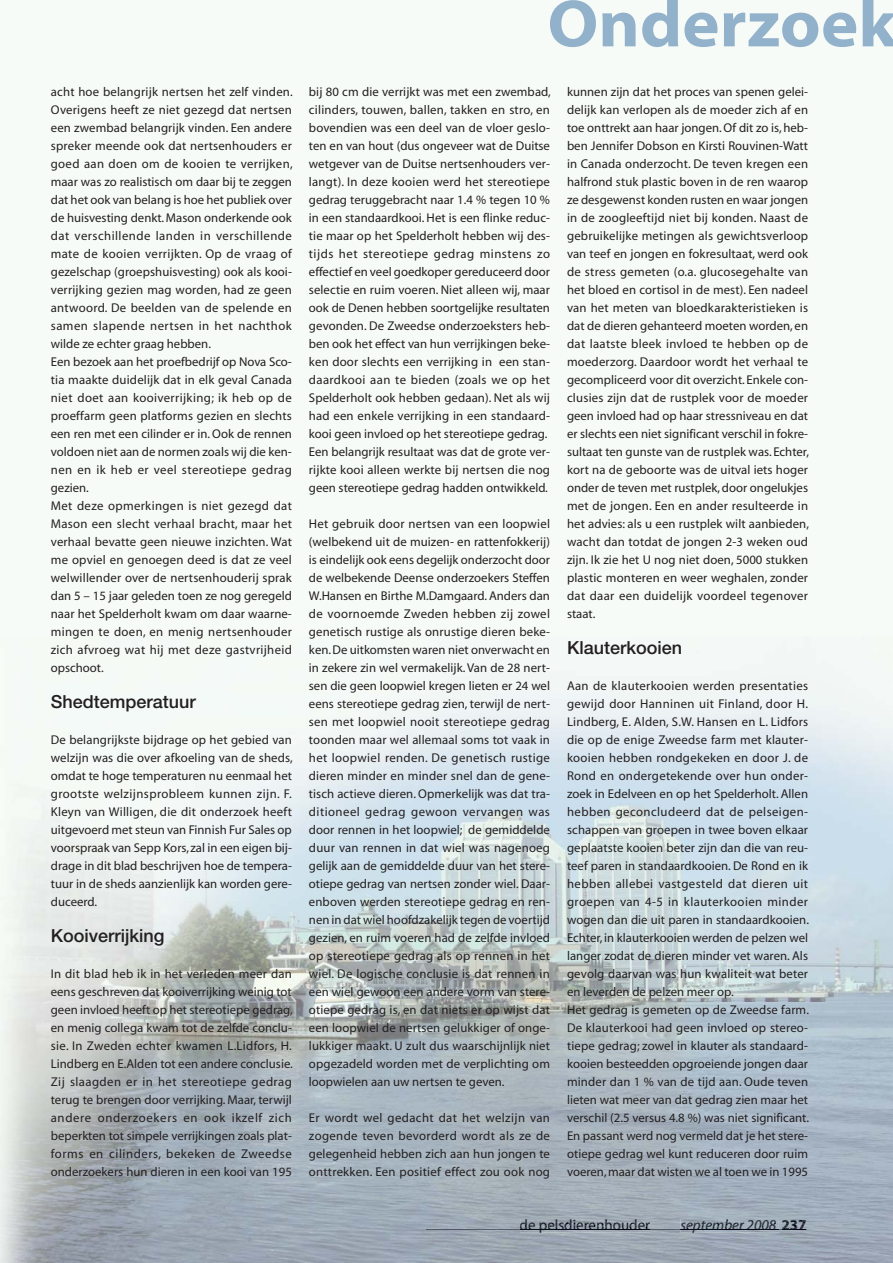
<style>
.page{position:relative;width:893px;height:1263px;background:#fff}
.page>*{position:absolute;margin:0;border:0;box-sizing:border-box;transform-origin:0 0}
.t1{font:700 67.5px "Myriad";color:#92b2cb;scale:1.05 1}
.t2{font:500 18px "Helvetica Neue";color:#231f20}
.t3{font:15px "Myriad";color:#050b11}
.t4{font:700 15px "Myriad";color:#231f20}
.t5{font:12.75px/18px "Myriad";letter-spacing:.01em;color:#231f20;text-align:justify}
.s1{color:#050810}
.s2{color:#060b11}
.s3{color:#02030d}
.s4{color:#03030d}
.s5{font-weight:400;font-style:italic;color:#060b12}
.s6{font-weight:400;font-style:italic;color:#030410}
.s7{font-weight:400;font-style:italic;color:#03060f}
.s8{font-weight:400;font-style:italic;color:#060812}
.s9{font-weight:400;font-style:italic;color:#060a13}
.s10{font-weight:400;font-style:italic;color:#050b12}
.s11{font-weight:400;font-style:italic;color:#050812}
</style>
<div class="page">
<div style="left:0;top:0;width:892px;height:1263px;background:#f7fbf7"></div>
<img style="left:0;top:711px;width:892px;height:552px">
<img style="left:426px;top:1230px;width:380px;height:1px">
<img style="left:520px;top:1219px;width:130px;height:14px">
<img style="left:520px;top:1230px;width:130px;height:1px">
<svg style="left:650px;top:1230px;width:27px;height:1px"></svg>
<img style="left:680px;top:1219px;width:98px;height:14px">
<img style="left:680px;top:1230px;width:98px;height:1px">
<img style="left:782px;top:1220px;width:23px;height:10px">
<svg style="left:782px;top:1230px;width:23px;height:1px"></svg>
<p class="t5" style="left:51px;top:83px;width:243px;text-align:left">acht hoe belangrijk nertsen het zelf vinden.<br>Overigens heeft ze niet gezegd dat nertsen een zwembad belangrijk vinden. Een andere spreker meende ook dat nertsenhouders er goed aan doen om de kooien te verrijken, maar was zo realistisch om daar bij te zeggen dat het ook van belang is hoe het publiek over de huisvesting denkt. Mason onderkende ook dat verschillende landen in verschillende mate de kooien verrijkten. Op de vraag of gezelschap (groepshuisvesting) ook als kooi&shy;verrijking gezien mag worden, had ze geen antwoord. De beelden van de spelende en samen slapende nertsen in het nachthok wilde ze echter graag hebben.<br>Een bezoek aan het proefbedrijf op Nova Sco&shy;tia maakte duidelijk dat in elk geval Canada niet doet aan kooiverrijking; ik heb op de proeffarm geen platforms gezien en slechts een ren met een cilinder er in. Ook de rennen voldoen niet aan de normen zoals wij die ken&shy;nen en ik heb er veel stereotiepe gedrag gezien.<br>Met deze opmerkingen is niet gezegd dat Mason een slecht verhaal bracht, maar het verhaal bevatte geen nieuwe inzichten. Wat me opviel en genoegen deed is dat ze veel welwillender over de nertsenhouderij sprak dan 5 – 15 jaar geleden toen ze nog geregeld naar het Spelderholt kwam om daar waarne&shy;mingen te doen, en menig nertsenhouder zich afvroeg wat hij met deze gastvrijheid opschoot.</p>
<h2 class="t2" style="left:51px;top:695px;width:147px">Shedtemperatuur</h2>
<p class="t5" style="left:51px;top:731px;width:243px">De belangrijkste bijdrage op het gebied van welzijn was die over afkoeling van de sheds, omdat te hoge temperaturen nu eenmaal het grootste welzijnsprobleem kunnen zijn. F.<br>Kleyn van Willigen, die dit onderzoek heeft uitgevoerd met steun van Finnish Fur Sales op voorspraak van Sepp Kors, zal in een eigen bij&shy;drage in dit blad beschrijven hoe de tempera&shy;tuur in de sheds aanzienlijk kan worden gere&shy;duceerd.</p>
<h2 class="t2" style="left:51px;top:929px;width:115px">Kooiverrijking</h2>
<p class="t5" style="left:51px;top:965px;width:243px">In dit blad heb ik in het verleden meer dan eens geschreven dat kooiverrijking weinig tot geen invloed heeft op het stereotiepe gedrag, en menig collega kwam tot de zelfde conclu&shy;sie. In Zweden echter kwamen L.Lidfors, H.<br>Lindberg en E.Alden tot een andere conclusie.<br>Zij slaagden er in het stereotiepe gedrag terug te brengen door verrijking. Maar, terwijl andere onderzoekers en ook ikzelf zich beperkten tot simpele verrijkingen zoals plat&shy;forms en cilinders, bekeken de Zweedse onderzoekers hun dieren in een kooi van 195</p>
<h1 class="t1" style="left:547px;top:-2px;width:334px">Onderzoek</h1>
<p class="t5" style="left:309px;top:83px;width:243px;text-align:left">bij 80 cm die verrijkt was met een zwembad, cilinders, touwen, ballen, takken en stro, en bovendien was een deel van de vloer geslo&shy;ten en van hout (dus ongeveer wat de Duitse wetgever van de Duitse nertsenhouders ver&shy;langt). In deze kooien werd het stereotiepe gedrag teruggebracht naar 1.4 % tegen 10 % in een standaardkooi. Het is een flinke reduc&shy;tie maar op het Spelderholt hebben wij des&shy;tijds het stereotiepe gedrag minstens zo effectief en veel goedkoper gereduceerd door selectie en ruim voeren. Niet alleen wij, maar ook de Denen hebben soortgelijke resultaten gevonden. De Zweedse onderzoeksters heb&shy;ben ook het effect van hun verrijkingen beke&shy;ken door slechts een verrijking in een stan&shy;daardkooi aan te bieden (zoals we op het Spelderholt ook hebben gedaan). Net als wij had een enkele verrijking in een standaard&shy;kooi geen invloed op het stereotiepe gedrag.<br>Een belangrijk resultaat was dat de grote ver&shy;rijkte kooi alleen werkte bij nertsen die nog geen stereotiepe gedrag hadden ontwikkeld.</p>
<p class="t5" style="left:309px;top:515px;width:242px">Het gebruik door nertsen van een loopwiel (welbekend uit de muizen- en rattenfokkerij) is eindelijk ook eens degelijk onderzocht door de welbekende Deense onderzoekers Steffen W.Hansen en Birthe M.Damgaard. Anders dan de voornoemde Zweden hebben zij zowel genetisch rustige als onrustige dieren beke&shy;ken. De uitkomsten waren niet onverwacht en in zekere zin wel vermakelijk. Van de 28 nert&shy;sen die geen loopwiel kregen lieten er 24 wel eens stereotiepe gedrag zien, terwijl de nert&shy;sen met loopwiel nooit stereotiepe gedrag toonden maar wel allemaal soms tot vaak in het loopwiel renden. De genetisch rustige dieren minder en minder snel dan de gene&shy;tisch actieve dieren. Opmerkelijk was dat tra&shy;ditioneel gedrag gewoon vervangen was door rennen in het loopwiel; de gemiddelde duur van rennen in dat wiel was nagenoeg gelijk aan de gemiddelde duur van het stere&shy;otiepe gedrag van nertsen zonder wiel. Daar&shy;enboven werden stereotiepe gedrag en ren&shy;nen in dat wiel hoofdzakelijk tegen de voertijd gezien, en ruim voeren had de zelfde invloed op stereotiepe gedrag als op rennen in het wiel. De logische conclusie is dat rennen in een wiel gewoon een andere vorm van stere&shy;otiepe gedrag is, en dat niets er op wijst dat een loopwiel de nertsen gelukkiger of onge&shy;lukkiger maakt. U zult dus waarschijnlijk niet opgezadeld worden met de verplichting om loopwielen aan uw nertsen te geven.</p>
<p class="t5" style="left:309px;top:1109px;width:242px">Er wordt wel gedacht dat het welzijn van zogende teven bevorderd wordt als ze de gelegenheid hebben zich aan hun jongen te onttrekken. Een positief effect zou ook nog</p>
<p class="t5" style="left:567px;top:83px;width:243px">kunnen zijn dat het proces van spenen gelei&shy;delijk kan verlopen als de moeder zich af en toe onttrekt aan haar jongen. Of dit zo is, heb&shy;ben Jennifer Dobson en Kirsti Rouvinen-Watt in Canada onderzocht. De teven kregen een halfrond stuk plastic boven in de ren waarop ze desgewenst konden rusten en waar jongen in de zoogleeftijd niet bij konden. Naast de gebruikelijke metingen als gewichtsverloop van teef en jongen en fokresultaat, werd ook de stress gemeten (o.a. glucosegehalte van het bloed en cortisol in de mest). Een nadeel van het meten van bloedkarakteristieken is dat de dieren gehanteerd moeten worden, en dat laatste bleek invloed te hebben op de moederzorg. Daardoor wordt het verhaal te gecompliceerd voor dit overzicht. Enkele con&shy;clusies zijn dat de rustplek voor de moeder geen invloed had op haar stressniveau en dat er slechts een niet significant verschil in fokre&shy;sultaat ten gunste van de rustplek was. Echter, kort na de geboorte was de uitval iets hoger onder de teven met rustplek, door ongelukjes met de jongen. Een en ander resulteerde in het advies: als u een rustplek wilt aanbieden, wacht dan totdat de jongen 2-3 weken oud zijn. Ik zie het U nog niet doen, 5000 stukken plastic monteren en weer weghalen, zonder dat daar een duidelijk voordeel tegenover staat.</p>
<h2 class="t2" style="left:567px;top:641px;width:117px">Klauterkooien</h2>
<p class="t5" style="left:567px;top:677px;width:243px;text-align:left">Aan de klauterkooien werden presentaties gewijd door Hanninen uit Finland, door H.<br>Lindberg, E. Alden, S.W. Hansen en L. Lidfors die op de enige Zweedse farm met klauter&shy;kooien hebben rondgekeken en door J. de Rond en ondergetekende over hun onder&shy;zoek in Edelveen en op het Spelderholt. Allen hebben geconcludeerd dat de pelseigen&shy;schappen van groepen in twee boven elkaar geplaatste kooien beter zijn dan die van reu&shy;teef paren in standaardkooien. De Rond en ik hebben allebei vastgesteld dat dieren uit groepen van 4-5 in klauterkooien minder wogen dan die uit paren in standaardkooien.<br>Echter, in klauterkooien werden de pelzen wel langer zodat de dieren minder vet waren. Als gevolg daarvan was hun kwaliteit wat beter en leverden de pelzen meer op.<br>Het gedrag is gemeten op de Zweedse farm.<br>De klauterkooi had geen invloed op stereo&shy;tiepe gedrag; zowel in klauter als standaard&shy;kooien besteedden opgroeiende jongen daar minder dan 1 % van de tijd aan. Oude teven lieten wat meer van dat gedrag zien maar het verschil (2.5 versus 4.8 %) was niet significant.<br>En passant werd nog vermeld dat je het stere&shy;otiepe gedrag wel kunt reduceren door ruim voeren, maar dat wisten we al toen we in 1995</p>
<p class="t3" style="left:519px;top:1219px;width:132px">de <span class="s1">pel</span><span class="s2">sd</span>ie<span class="s3">renh</span><span class="s2">ou</span><span class="s4">de</span><span class="s1">r</span></p>
<p class="t4" style="left:680px;top:1219px;width:128px"><span class="s5">se</span><span class="s6">pt</span><span class="s7">em</span><span class="s8">be</span><span class="s9">r</span> <span class="s10">20</span><span class="s11">08</span> 237</p>
</div>
